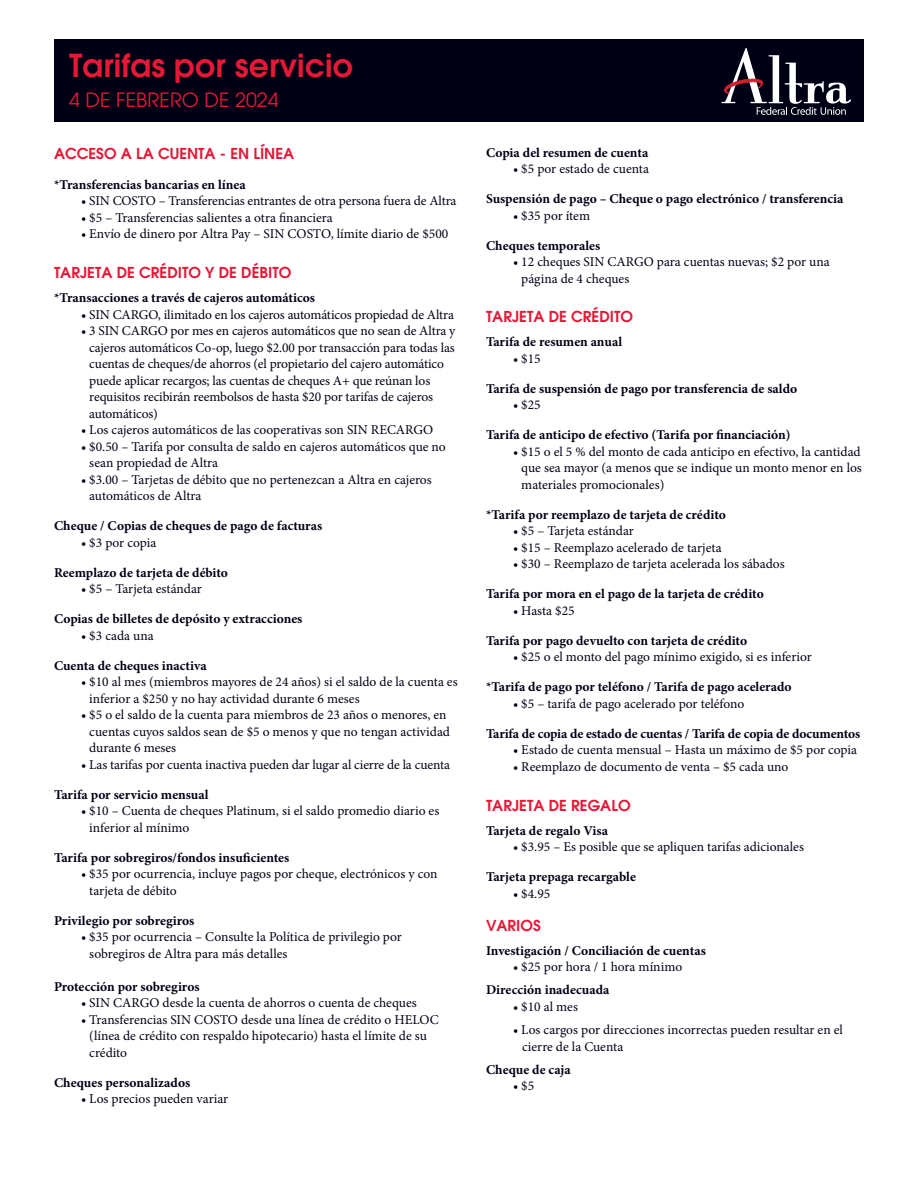
<style>
.page{position:relative;width:918px;height:1188px;background:#fff}
.page>*{position:absolute;margin:0;border:0;box-sizing:border-box;transform-origin:0 0}
.t1{font:600 31.5px "Avant Garde";letter-spacing:.005em;color:#e51836}
.t2{font:19.5px "Avant Garde";letter-spacing:.005em;color:#e51836}
.t3{font:600 15px "Avant Garde";color:#e51836}
.t4{font:13.5px/16.5px "Minion Pro";letter-spacing:-.005em;color:#000015}
.t5{font:700 13.5px "Minion Pro";color:#000015}
</style>
<div class="page">
<div style="left:54px;top:39px;width:810px;height:82px;background:#000015"></div>
<svg style="left:721px;top:48px;width:130px;height:67px"></svg>
<p class="t1" style="left:69px;top:45px;width:285px">Tarifas por servicio</p>
<p class="t2" style="left:69px;top:89px;width:211px">4 DE FEBRERO DE 2024</p>
<p class="t3" style="left:54px;top:144px;width:242px">ACCESO A LA CUENTA - EN LÍNEA</p>
<p class="t5" style="left:54px;top:175px;width:193px">*Transferencias bancarias en línea</p>
<p class="t4" style="left:81px;top:193px;width:377px">• SIN COSTO – Transferencias entrantes de otra persona fuera de Altra</p>
<p class="t4" style="left:81px;top:209px;width:253px">• $5 – Transferencias salientes a otra financiera</p>
<p class="t4" style="left:81px;top:226px;width:369px">• Envío de dinero por Altra Pay – SIN COSTO, límite diario de $500</p>
<p class="t3" style="left:54px;top:263px;width:239px">TARJETA DE CRÉDITO Y DE DÉBITO</p>
<p class="t5" style="left:54px;top:288px;width:263px">*Transacciones a través de cajeros automáticos</p>
<p class="t4" style="left:81px;top:306px;width:375px">• SIN CARGO, ilimitado en los cajeros automáticos propiedad de Altra</p>
<p class="t4" style="left:89px;top:323px;width:368px;text-indent:-8px">• 3 SIN CARGO por mes en cajeros automáticos que no sean de Altra y cajeros automáticos Co-op, luego $2.00 por transacción para todas las cuentas de cheques/de ahorros (el propietario del cajero automático puede aplicar recargos; las cuentas de cheques A+ que reúnan los requisitos recibirán reembolsos de hasta $20 por tarifas de cajeros automáticos)</p>
<p class="t4" style="left:81px;top:422px;width:354px">• Los cajeros automáticos de las cooperativas son SIN RECARGO</p>
<p class="t4" style="left:89px;top:438px;width:358px;text-indent:-8px">• $0.50 – Tarifa por consulta de saldo en cajeros automáticos que no sean propiedad de Altra</p>
<p class="t4" style="left:89px;top:471px;width:344px;text-indent:-8px">• $3.00 – Tarjetas de débito que no pertenezcan a Altra en cajeros automáticos de Altra</p>
<p class="t5" style="left:54px;top:516px;width:270px">Cheque / Copias de cheques de pago de facturas</p>
<p class="t4" style="left:81px;top:534px;width:77px">• $3 por copia</p>
<p class="t5" style="left:54px;top:563px;width:176px">Reemplazo de tarjeta de débito</p>
<p class="t4" style="left:81px;top:581px;width:122px">• $5 – Tarjeta estándar</p>
<p class="t5" style="left:54px;top:609px;width:250px">Copias de billetes de depósito y extracciones</p>
<p class="t4" style="left:81px;top:627px;width:74px">• $3 cada una</p>
<p class="t5" style="left:54px;top:656px;width:154px">Cuenta de cheques inactiva</p>
<p class="t4" style="left:89px;top:674px;width:370px;text-indent:-8px">• $10 al mes (miembros mayores de 24 años) si el saldo de la cuenta es inferior a $250 y no hay actividad durante 6 meses</p>
<p class="t4" style="left:89px;top:707px;width:362px;text-indent:-8px">• $5 o el saldo de la cuenta para miembros de 23 años o menores, en cuentas cuyos saldos sean de $5 o menos y que no tengan actividad durante 6 meses</p>
<p class="t4" style="left:81px;top:756px;width:371px">• Las tarifas por cuenta inactiva pueden dar lugar al cierre de la cuenta</p>
<p class="t5" style="left:54px;top:785px;width:156px">Tarifa por servicio mensual</p>
<p class="t4" style="left:89px;top:803px;width:351px;text-indent:-8px">• $10 – Cuenta de cheques Platinum, si el saldo promedio diario es inferior al mínimo</p>
<p class="t5" style="left:54px;top:848px;width:237px">Tarifa por sobregiros/fondos insuficientes</p>
<p class="t4" style="left:89px;top:866px;width:350px;text-indent:-8px">• $35 por ocurrencia, incluye pagos por cheque, electrónicos y con tarjeta de débito</p>
<p class="t5" style="left:54px;top:911px;width:142px">Privilegio por sobregiros</p>
<p class="t4" style="left:89px;top:929px;width:314px;text-indent:-8px">• $35 por ocurrencia – Consulte la Política de privilegio por sobregiros de Altra para más detalles</p>
<p class="t5" style="left:54px;top:977px;width:147px">Protección por sobregiros</p>
<p class="t4" style="left:81px;top:995px;width:337px">• SIN CARGO desde la cuenta de ahorros o cuenta de cheques</p>
<p class="t4" style="left:89px;top:1011px;width:351px;text-indent:-8px">• Transferencias SIN COSTO desde una línea de crédito o HELOC (línea de crédito con respaldo hipotecario) hasta el límite de su crédito</p>
<p class="t5" style="left:54px;top:1073px;width:138px">Cheques personalizados</p>
<p class="t4" style="left:81px;top:1091px;width:149px">• Los precios pueden variar</p>
<p class="t5" style="left:486px;top:143px;width:164px">Copia del resumen de cuenta</p>
<p class="t4" style="left:513px;top:161px;width:138px">• $5 por estado de cuenta</p>
<p class="t5" style="left:486px;top:189px;width:359px">Suspensión de pago – Cheque o pago electrónico / transferencia</p>
<p class="t4" style="left:513px;top:207px;width:79px">• $35 por ítem</p>
<p class="t5" style="left:486px;top:236px;width:116px">Cheques temporales</p>
<p class="t4" style="left:521px;top:254px;width:310px;text-indent:-8px">• 12 cheques SIN CARGO para cuentas nuevas; $2 por una página de 4 cheques</p>
<p class="t3" style="left:486px;top:307px;width:149px">TARJETA DE CRÉDITO</p>
<p class="t5" style="left:486px;top:333px;width:138px">Tarifa de resumen anual</p>
<p class="t4" style="left:513px;top:350px;width:29px">• $15</p>
<p class="t5" style="left:486px;top:379px;width:313px">Tarifa de suspensión de pago por transferencia de saldo</p>
<p class="t4" style="left:513px;top:397px;width:29px">• $25</p>
<p class="t5" style="left:486px;top:426px;width:306px">Tarifa de anticipo de efectivo (Tarifa por financiación)</p>
<p class="t4" style="left:521px;top:443px;width:342px;text-align:justify;text-indent:-8px">• $15 o el 5 % del monto de cada anticipo en efectivo, la cantidad que sea mayor (a menos que se indique un monto menor en los materiales promocionales)</p>
<p class="t5" style="left:486px;top:505px;width:241px">*Tarifa por reemplazo de tarjeta de crédito</p>
<p class="t4" style="left:513px;top:523px;width:122px">• $5 – Tarjeta estándar</p>
<p class="t4" style="left:513px;top:539px;width:210px">• $15 – Reemplazo acelerado de tarjeta</p>
<p class="t4" style="left:513px;top:556px;width:273px">• $30 – Reemplazo de tarjeta acelerada los sábados</p>
<p class="t5" style="left:486px;top:585px;width:279px">Tarifa por mora en el pago de la tarjeta de crédito</p>
<p class="t4" style="left:513px;top:602px;width:63px">• Hasta $25</p>
<p class="t5" style="left:486px;top:631px;width:263px">Tarifa por pago devuelto con tarjeta de crédito</p>
<p class="t4" style="left:513px;top:649px;width:300px">• $25 o el monto del pago mínimo exigido, si es inferior</p>
<p class="t5" style="left:486px;top:678px;width:307px">*Tarifa de pago por teléfono / Tarifa de pago acelerado</p>
<p class="t4" style="left:513px;top:695px;width:233px">• $5 – tarifa de pago acelerado por teléfono</p>
<p class="t5" style="left:486px;top:724px;width:376px">Tarifa de copia de estado de cuentas / Tarifa de copia de documentos</p>
<p class="t4" style="left:513px;top:742px;width:346px">• Estado de cuenta mensual – Hasta un máximo de $5 por copia</p>
<p class="t4" style="left:513px;top:758px;width:277px">• Reemplazo de documento de venta – $5 cada uno</p>
<p class="t3" style="left:486px;top:795px;width:146px">TARJETA DE REGALO</p>
<p class="t5" style="left:486px;top:821px;width:124px">Tarjeta de regalo Visa</p>
<p class="t4" style="left:513px;top:839px;width:292px">• $3.95 – Es posible que se apliquen tarifas adicionales</p>
<p class="t5" style="left:486px;top:867px;width:151px">Tarjeta prepaga recargable</p>
<p class="t4" style="left:513px;top:885px;width:39px">• $4.95</p>
<p class="t3" style="left:486px;top:915px;width:56px">VARIOS</p>
<p class="t5" style="left:486px;top:941px;width:221px">Investigación / Conciliación de cuentas</p>
<p class="t4" style="left:513px;top:959px;width:171px">• $25 por hora / 1 hora mínimo</p>
<p class="t5" style="left:486px;top:981px;width:125px">Dirección inadecuada</p>
<p class="t4" style="left:513px;top:998px;width:67px">• $10 al mes</p>
<p class="t4" style="left:522px;top:1022px;width:322px;text-indent:-9px">• Los cargos por direcciones incorrectas pueden resultar en el cierre de la Cuenta</p>
<p class="t5" style="left:486px;top:1060px;width:86px">Cheque de caja</p>
<p class="t4" style="left:513px;top:1078px;width:23px">• $5</p>
</div>
